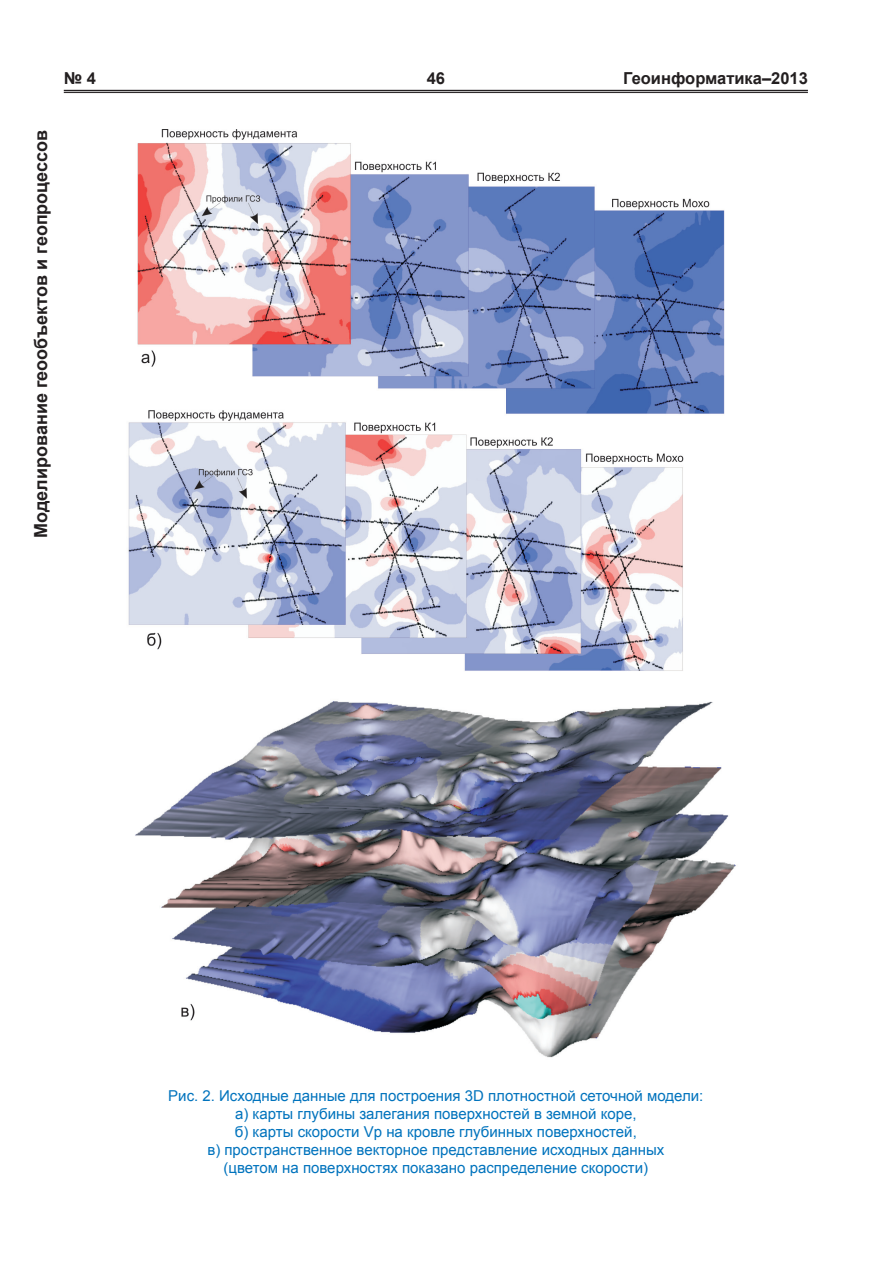
<style>
.page{position:relative;width:893px;height:1263px;background:#fff}
.page>*{position:absolute;margin:0;border:0;box-sizing:border-box;transform-origin:0 0}
.t1{font:700 18px "Arial";color:#231f20}
.t2{font:700 16.5px "Arial";color:#231f20}
.t3{font:15px/18px "Arial";color:#0073bd;text-align:center}
</style>
<div class="page">
<hr style="left:64px;top:90px;width:744px;height:1px;background:#231f20">
<hr style="left:64px;top:92px;width:744px;height:1px;background:#231f20">
<img style="left:128px;top:130px;width:608px;height:928px">
<p class="t2" style="left:64px;top:68px;width:34px">№ 4</p>
<p class="t2" style="left:427px;top:68px;width:20px">46</p>
<p class="t2" style="left:623px;top:68px;width:186px">Геоинформатика–2013</p>
<p class="t1" style="left:29px;top:538px;width:409px;rotate:-90deg">Моделирование геообъектов и геопроцессов</p>
<p class="t3" style="left:168px;top:1086px;width:537px">Рис. 2. Исходные данные для построения 3D плотностной сеточной модели: а) карты глубины залегания поверхностей в земной коре,<br>б) карты скорости Vp на кровле глубинных поверхностей,<br>в) пространственное векторное представление исходных данных<br>(цветом на поверхностях показано распределение скорости)</p>
</div>
